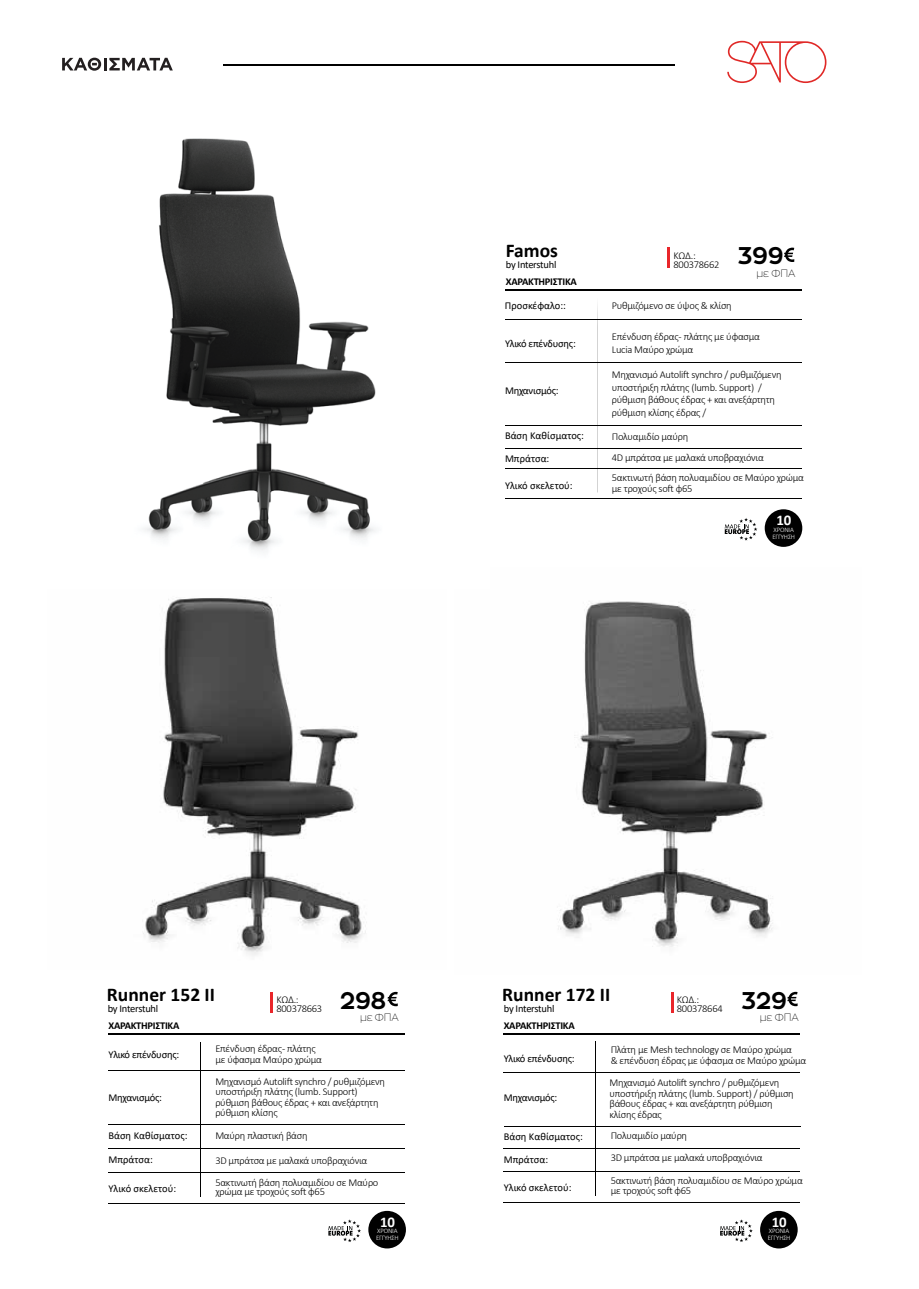
<style>
.page{position:relative;width:919px;height:1289px;background:#fff}
.page>*{position:absolute;margin:0;border:0;box-sizing:border-box;transform-origin:0 0}
.t1{font:700 24px "Zona Pro";color:#010101}
.t2{font:700 19.5px "Calibri";color:#010101}
.t3{font:700 14.85px "Calibri";color:#fff}
.t4{font:300 10.5px/10.5px "Calibri";letter-spacing:-.025em;color:#010101}
.t5{font:10.5px/22.4px "Calibri";color:#010101}
.t6{font:10.5px "Calibri";letter-spacing:-.025em;color:#010101}
.t7{font:700 10.5px "Calibri";letter-spacing:-.025em;color:#010101}
.t8{font:200 10.5px "Zona Pro";color:#010101}
.t9{font:300 6.75px/6.8px "Calibri";letter-spacing:-.025em;color:#fff}
</style>
<div class="page">
<svg style="left:597px;top:304px;width:1px;height:188px"></svg>
<hr style="left:505px;top:289px;width:296px;height:2px;background:#010101">
<hr style="left:505px;top:425px;width:296px;height:1px;background:#010101">
<hr style="left:505px;top:362px;width:296px;height:1px;background:#010101">
<hr style="left:505px;top:319px;width:296px;height:1px;background:#010101">
<hr style="left:505px;top:448px;width:296px;height:1px;background:#010101">
<hr style="left:505px;top:468px;width:296px;height:1px;background:#010101">
<hr style="left:505px;top:498px;width:296px;height:1px;background:#010101">
<svg style="left:784px;top:248px;width:10px;height:14px"></svg>
<hr style="left:667px;top:248px;width:2px;height:20px;background:#e9262a">
<svg style="left:724px;top:518px;width:33px;height:22px"></svg>
<div style="left:764px;top:509px;width:38px;height:38px;background:#010101;border-radius:50%"></div>
<hr style="left:223px;top:64px;width:452px;height:1px;background:#000">
<svg style="left:62px;top:58px;width:111px;height:13px"></svg>
<svg style="left:727px;top:41px;width:99px;height:42px"></svg>
<hr style="left:200px;top:1041px;width:1px;height:155px;background:#010101">
<hr style="left:108px;top:1033px;width:297px;height:2px;background:#010101">
<hr style="left:108px;top:1124px;width:297px;height:1px;background:#010101">
<hr style="left:108px;top:1070px;width:297px;height:1px;background:#010101">
<hr style="left:108px;top:1148px;width:297px;height:1px;background:#010101">
<hr style="left:108px;top:1171px;width:297px;height:1px;background:#010101">
<hr style="left:108px;top:1203px;width:297px;height:1px;background:#010101">
<svg style="left:328px;top:1219px;width:33px;height:23px"></svg>
<svg style="left:387px;top:991px;width:11px;height:15px"></svg>
<hr style="left:270px;top:991px;width:3px;height:21px;background:#e9262a">
<hr style="left:595px;top:1041px;width:1px;height:155px;background:#010101">
<hr style="left:504px;top:1033px;width:296px;height:2px;background:#010101">
<hr style="left:503px;top:1126px;width:297px;height:1px;background:#010101">
<hr style="left:504px;top:1071px;width:296px;height:1px;background:#010101">
<hr style="left:504px;top:1148px;width:296px;height:1px;background:#010101">
<hr style="left:504px;top:1171px;width:296px;height:1px;background:#010101">
<hr style="left:504px;top:1202px;width:296px;height:1px;background:#010101">
<svg style="left:787px;top:991px;width:10px;height:15px"></svg>
<hr style="left:670px;top:991px;width:3px;height:21px;background:#e9262a">
<div style="left:368px;top:1210px;width:38px;height:38px;background:#010101;border-radius:50%"></div>
<svg style="left:720px;top:1219px;width:32px;height:23px"></svg>
<div style="left:760px;top:1210px;width:37px;height:38px;background:#010101;border-radius:50%"></div>
<img style="left:143px;top:597px;width:223px;height:359px">
<img style="left:558px;top:601px;width:215px;height:346px">
<img style="left:144px;top:138px;width:232px;height:413px">
<h2 class="t2" style="left:506px;top:237px;width:54px">Famos</h2>
<p class="t6" style="left:506px;top:257px;width:52px">by Interstuhl</p>
<p class="t7" style="left:506px;top:274px;width:72px">ΧΑΡΑΚΤΗΡΙΣΤΙΚΑ</p>
<p class="t4" style="left:673px;top:251px;width:47px;line-height:9px">ΚΩΔ.:<br>800378662</p>
<h1 class="t1" style="left:737px;top:240px;width:48px">399</h1>
<p class="t8" style="left:756px;top:267px;width:40px">με ΦΠΑ</p>
<p class="t5" style="left:505px;top:293px;width:63px">Προσκέφαλο::</p>
<p class="t4" style="left:612px;top:300px;width:121px">Ρυθμιζόμενο σε ύψος &amp; κλίση</p>
<p class="t6" style="left:505px;top:336px;width:72px">Υλικό επένδυσης:</p>
<p class="t6" style="left:505px;top:383px;width:55px">Μηχανισμός:</p>
<p class="t5" style="left:505px;top:424px;width:80px">Βάση Καθίσματος:<br>Μπράτσα:</p>
<p class="t4" style="left:612px;top:330px;width:150px;line-height:12.6px">Επένδυση έδρας - πλάτης με ύφασμα<br>Lucia Μαύρο χρώμα</p>
<p class="t4" style="left:612px;top:368px;width:171px;line-height:12.6px">Μηχανισμό Autolift synchro / ρυθμιζόμενη υποστήριξη πλάτης (lumb. Support) / ρύθμιση βάθους έδρας + και ανεξάρτητη ρύθμιση κλίσης έδρας /</p>
<p class="t4" style="left:612px;top:431px;width:78px">Πολυαμιδίο μαύρη</p>
<p class="t4" style="left:612px;top:452px;width:154px">4D μπράτσα με μαλακά υποβραχιόνια</p>
<p class="t5" style="left:505px;top:474px;width:69px">Υλικό σκελετού:</p>
<p class="t4" style="left:612px;top:472px;width:194px">5ακτινωτή βάση πολυαμιδίου σε Μαύρο χρώμα με τροχούς soft φ65</p>
<h3 class="t3" style="left:776px;top:509px;width:16px">10</h3>
<p class="t9" style="left:772px;top:526px;width:24px">ΧΡΟΝΙΑ<br>ΕΓΓΥΗΣΗ</p>
<h2 class="t2" style="left:502px;top:981px;width:110px">Runner 172 II</h2>
<h2 class="t2" style="left:107px;top:981px;width:110px">Runner 152 II</h2>
<h1 class="t1" style="left:340px;top:984px;width:48px">298</h1>
<p class="t8" style="left:360px;top:1010px;width:40px">με ΦΠΑ</p>
<p class="t4" style="left:676px;top:994px;width:24px">ΚΩΔ.:</p>
<p class="t4" style="left:276px;top:995px;width:47px;line-height:9px">ΚΩΔ.:<br>800378663</p>
<p class="t6" style="left:108px;top:1000px;width:52px">by Interstuhl</p>
<p class="t6" style="left:504px;top:1001px;width:52px">by Interstuhl</p>
<p class="t4" style="left:676px;top:1003px;width:47px">800378664</p>
<p class="t7" style="left:503px;top:1018px;width:72px">ΧΑΡΑΚΤΗΡΙΣΤΙΚΑ</p>
<p class="t7" style="left:108px;top:1018px;width:72px">ΧΑΡΑΚΤΗΡΙΣΤΙΚΑ</p>
<h1 class="t1" style="left:741px;top:984px;width:47px">329</h1>
<p class="t8" style="left:759px;top:1010px;width:40px">με ΦΠΑ</p>
<p class="t6" style="left:108px;top:1047px;width:72px">Υλικό επένδυσης:</p>
<p class="t6" style="left:108px;top:1090px;width:55px">Μηχανισμός:</p>
<p class="t5" style="left:108px;top:1124px;width:80px">Βάση Καθίσματος:</p>
<p class="t5" style="left:108px;top:1148px;width:46px">Μπράτσα:</p>
<p class="t4" style="left:215px;top:1043px;width:108px">Επένδυση έδρας - πλάτης με ύφασμα Μαύρο χρώμα</p>
<p class="t4" style="left:215px;top:1075px;width:171px">Μηχανισμό Autolift synchro / ρυθμιζόμενη υποστήριξη πλάτης (lumb. Support) ρύθμιση βάθους έδρας + και ανεξάρτητη ρύθμιση κλίσης</p>
<p class="t4" style="left:215px;top:1129px;width:94px">Μαύρη πλαστική βάση</p>
<p class="t4" style="left:215px;top:1154px;width:154px">3D μπράτσα με μαλακά υποβραχιόνια</p>
<p class="t6" style="left:503px;top:1050px;width:72px">Υλικό επένδυσης:</p>
<p class="t6" style="left:503px;top:1089px;width:55px">Μηχανισμός:</p>
<p class="t5" style="left:503px;top:1124px;width:80px;line-height:23px">Βάση Καθίσματος:<br>Μπράτσα:</p>
<p class="t4" style="left:610px;top:1044px;width:197px">Πλάτη με Mesh technology σε Μαύρο χρώμα<br>&amp; επένδυση έδρας με ύφασμα σε Μαύρο χρώμα</p>
<p class="t4" style="left:609px;top:1077px;width:186px">Μηχανισμό Autolift synchro / ρυθμιζόμενη υποστήριξη πλάτης (lumb. Support) / ρύθμιση βάθους έδρας + και ανεξάρτητη ρύθμιση κλίσης έδρας</p>
<p class="t4" style="left:610px;top:1130px;width:78px">Πολυαμιδίο μαύρη</p>
<p class="t4" style="left:610px;top:1152px;width:154px">3D μπράτσα με μαλακά υποβραχιόνια</p>
<p class="t5" style="left:108px;top:1176px;width:69px">Υλικό σκελετού:</p>
<p class="t4" style="left:215px;top:1177px;width:165px;line-height:9px">5ακτινωτή βάση πολυαμιδίου σε Μαύρο χρώμα με τροχούς soft φ65</p>
<p class="t5" style="left:503px;top:1175px;width:69px">Υλικό σκελετού:</p>
<p class="t4" style="left:610px;top:1174px;width:194px">5ακτινωτή βάση πολυαμιδίου σε Μαύρο χρώμα με τροχούς soft φ65</p>
<h3 class="t3" style="left:380px;top:1210px;width:16px">10</h3>
<h3 class="t3" style="left:771px;top:1210px;width:16px">10</h3>
<p class="t9" style="left:376px;top:1227px;width:24px">ΧΡΟΝΙΑ<br>ΕΓΓΥΗΣΗ</p>
<p class="t9" style="left:767px;top:1227px;width:24px">ΧΡΟΝΙΑ<br>ΕΓΓΥΗΣΗ</p>
</div>
